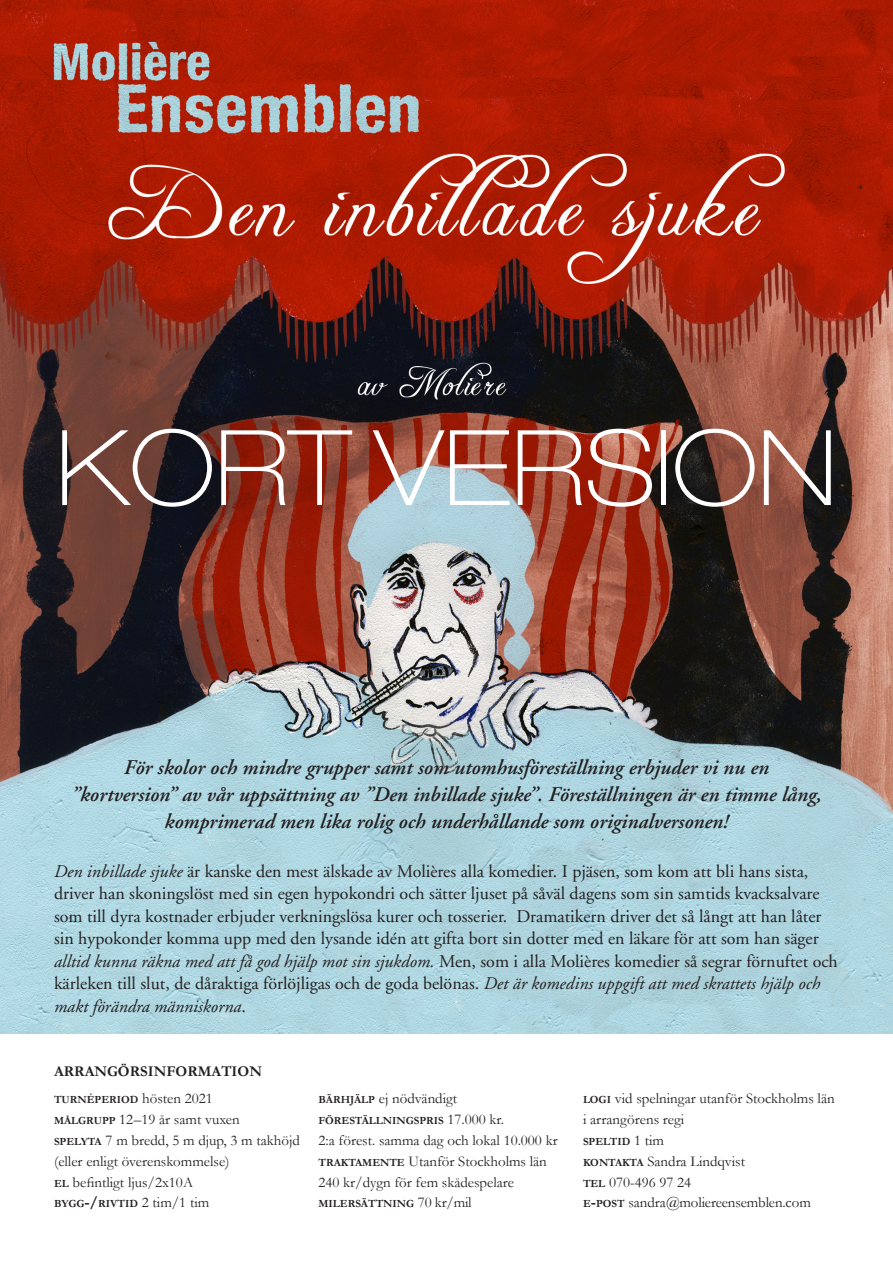
<style>
.page{position:relative;width:893px;height:1263px;background:#fff}
.page>*{position:absolute;margin:0;border:0;box-sizing:border-box;transform-origin:0 0}
.t1{font:100 expanded 104.55px "Helvetica Neue LT Std";color:#fff}
.t2{font:italic 600 20.85px/26.8px "Adobe Garamond";color:#231f20;text-align:center}
.t3{font:18px/22.4px "Adobe Garamond";color:#231f20}
.t4{font:15px/20.9px "Garamond";color:#231f20}
.t5{font:700 15px "Garamond";color:#231f20}
.t6{font:15px "Garamond";color:#231f20}
.t7{font:700 10.95px "Garamond";color:#231f20}
.s1{font-style:italic}
.s2{font-weight:400;font-size:15px}
.s3{font-weight:700;font-size:10.95px}
.s4{font-size:15.75px}
.s5{font-weight:700;font-size:15.75px}
</style>
<div class="page">
<img style="left:0;top:0;width:893px;height:1033px">
<p class="t1" style="left:56px;top:406px;width:783px">KORT VERSION</p>
<p class="t2" style="left:71px;top:754px;width:752px">För skolor och mindre grupper samt som utomhusföreställning erbjuder vi nu en ”kortversion” av vår uppsättning av ”Den inbillade sjuke”. Föreställningen är en timme lång,</p>
<p class="t2" style="left:165px;top:808px;width:565px">komprimerad men lika rolig och underhållande som originalversonen!</p>
<p class="t3" style="left:54px;top:861px;width:785px"><span class="s1">Den inbillade sjuke</span> är kanske den mest älskade av Molières alla komedier. I pjäsen, som kom att bli hans sista, driver han skoningslöst med sin egen hypokondri och sätter ljuset på såväl dagens som sin samtids kvacksalvare som till dyra kostnader erbjuder verkningslösa kurer och tosserier. Dramatikern driver det så långt att han låter sin hypokonder komma upp med den lysande idén att gifta bort sin dotter med en läkare för att som han säger <span class="s1">alltid kunna räkna med att få god hjälp mot sin sjukdom.</span> Men, som i alla Molières komedier så segrar förnuftet och kärleken till slut, de dåraktiga förlöjligas och de goda belönas. <span class="s1">Det är komedins uppgift att med skrattets hjälp och makt förändra människorna</span>.</p>
<p class="t5" style="left:54px;top:1061px;width:12px">ARRANGÖRSINFORMATION</p>
<p class="t7" style="left:54px;top:1092px;width:160px">turnéperiod <span class="s2">hösten 2021</span></p>
<p class="t4" style="left:54px;top:1108px;width:187px"><span class="s3">målgrupp</span> 12–19 år samt vuxen</p>
<p class="t4" style="left:54px;top:1129px;width:248px"><span class="s3">spelyta</span> 7 m bredd, 5 m djup, 3 m takhöjd (eller enligt överenskommelse)</p>
<p class="t4" style="left:54px;top:1171px;width:141px"><span class="s3">el</span> befintligt ljus/2x10A</p>
<p class="t7" style="left:54px;top:1196px;width:157px">bygg<span class="s4">-/</span>rivtid <span class="s2">2 tim/1 tim</span></p>
<p class="t4" style="left:318px;top:1087px;width:140px"><span class="s3">bärhjälp</span> ej nödvändigt</p>
<p class="t7" style="left:318px;top:1113px;width:187px">föreställningspris <span class="s2">17.000 kr.</span></p>
<p class="t4" style="left:318px;top:1129px;width:241px">2:a förest. samma dag och lokal 10.000 kr</p>
<p class="t4" style="left:318px;top:1150px;width:230px"><span class="s3">traktamente</span> Utanför Stockholms län<br>240 kr/dygn för fem skådespelare</p>
<p class="t7" style="left:318px;top:1196px;width:155px">milersättning <span class="s2">70 kr/mil</span></p>
<p class="t4" style="left:583px;top:1087px;width:253px"><span class="s3">logi</span> vid spelningar utanför Stockholms län i arrangörens regi</p>
<p class="t7" style="left:583px;top:1134px;width:83px">speltid <span class="s2">1 tim</span></p>
<p class="t4" style="left:583px;top:1150px;width:164px"><span class="s3">kontakta</span> Sandra Lindqvist</p>
<p class="t6" style="left:583px;top:1172px;width:110px"><span class="s3">tel</span> 070-496 97 24</p>
<p class="t4" style="left:583px;top:1192px;width:229px"><span class="s3">e</span><span class="s5">-</span><span class="s3">post</span> sandra@moliereensemblen.com</p>
</div>
